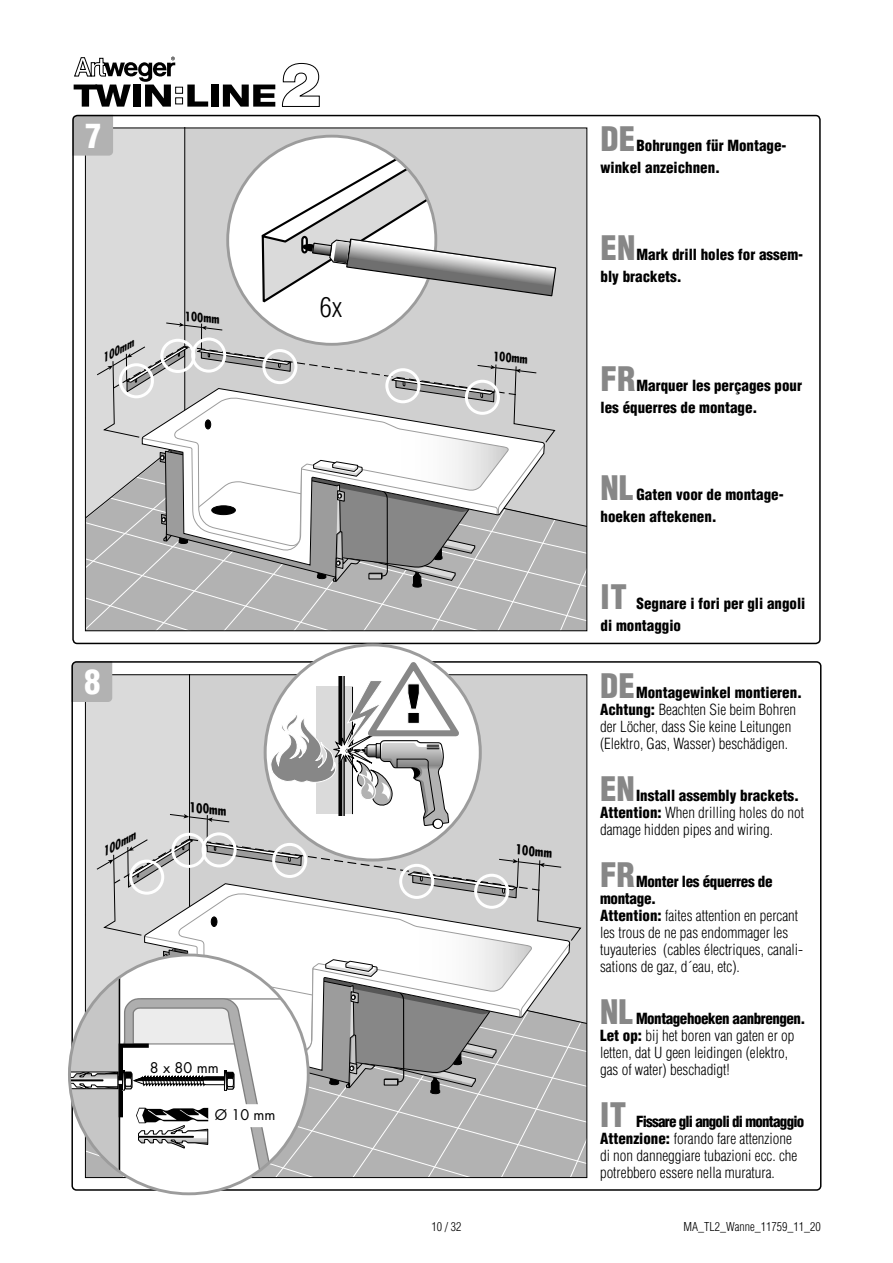
<style>
.page{position:relative;width:893px;height:1263px;background:#fff}
.page>*{position:absolute;margin:0;border:0;box-sizing:border-box;transform-origin:0 0}
.t1{font:900 condensed 33px "Helvetica LT Std";color:#fff}
.t2{font:300 condensed 27px "Helvetica LT Std";color:#000}
.t3{font:300 condensed 15px/17.1px "Helvetica LT Std";color:#000}
.t4{font:900 condensed 15px/21.8px "Helvetica LT Std";color:#000}
.t5{font:900 condensed 15px/17.1px "Helvetica LT Std";letter-spacing:-.02em;color:#000}
.t6{font:900 condensed 15px "Helvetica LT Std";letter-spacing:-.05em;color:#000}
.t7{font:900 condensed 15px "Helvetica LT Std";letter-spacing:-.03em;color:#000}
.t8{font:14.4px "Futura LT";color:#000}
.t9{font:700 condensed 13.35px "Futura LT";color:#000}
.t10{font:700 condensed 13.2px "Futura LT";color:#000}
.t11{font:700 condensed 12.6px "Futura LT";color:#000}
.t12{font:300 condensed 12px "Helvetica LT Std";color:#000}
.t13{font:italic 700 condensed 11.55px "Futura LT";color:#000;scale:1.18 1}
.t14{font:italic 700 condensed 10.95px "Futura LT";color:#000;scale:1.18 1}
.s1{font-size:33px;color:#878787}
.s2{font-weight:900}
</style>
<div class="page">
<div style="left:211px;top:85px;width:7px;height:22px;background:#000"></div>
<svg style="left:223px;top:85px;width:52px;height:22px"></svg>
<svg style="left:74px;top:57px;width:134px;height:50px"></svg>
<svg style="left:282px;top:63px;width:38px;height:44px"></svg>
<svg style="left:75px;top:118px;width:512px;height:513px"></svg>
<svg style="left:69px;top:654px;width:518px;height:540px"></svg>
<div style="left:432px;top:819px;width:9px;height:9px;border:2px solid #000;border-radius:50%"></div>
<div style="left:433px;top:819px;width:10px;height:9px;background:#fff;border-radius:50%"></div>
<div style="left:433px;top:819px;width:10px;height:10px;border:1px solid #000;border-radius:50%"></div>
<p class="t1" style="left:85px;top:115px;width:18px">7</p>
<p class="t14" style="left:98px;top:354px;width:32px;rotate:-30deg">100mm</p>
<p class="t11" style="left:186px;top:308px;width:36px;rotate:5deg">100mm</p>
<p class="t2" style="left:320px;top:291px;width:24px">6x</p>
<p class="t1" style="left:84px;top:661px;width:18px">8</p>
<p class="t13" style="left:98px;top:847px;width:33px;rotate:-30deg">100mm</p>
<p class="t10" style="left:191px;top:799px;width:38px;rotate:5deg">100mm</p>
<p class="t8" style="left:150px;top:1058px;width:70px">8 x 80 mm</p>
<p class="t8" style="left:215px;top:1105px;width:62px">Ø 10 mm</p>
<p class="t11" style="left:494px;top:348px;width:36px;rotate:5deg">100mm</p>
<p class="t9" style="left:517px;top:841px;width:38px;rotate:5deg">100mm</p>
<p class="t12" style="left:431px;top:1219px;width:31px">10 / 32</p>
<p class="t4" style="left:601px;top:135px;width:187px"><span class="s1">DE</span>Bohrungen für Montage&shy;winkel anzeichnen.</p>
<p class="t4" style="left:601px;top:244px;width:204px"><span class="s1">EN</span>Mark drill holes for assem&shy;bly brackets.</p>
<p class="t4" style="left:601px;top:375px;width:203px"><span class="s1">FR</span>Marquer les perçages pour les équerres de montage.</p>
<p class="t4" style="left:601px;top:484px;width:185px"><span class="s1">NL</span> Gaten voor de montage&shy;hoeken aftekenen.</p>
<p class="t4" style="left:601px;top:593px;width:206px"><span class="s1">IT</span> Segnare i fori per gli angoli di montaggio</p>
<p class="t4" style="left:600px;top:681px;width:204px"><span class="s1">DE</span>Montagewinkel montieren.</p>
<p class="t3" style="left:600px;top:701px;width:198px"><span class="s2">Achtung:</span> Beachten Sie beim Bohren der Löcher, dass Sie keine Leitungen (Elektro, Gas, Wasser) beschädigen.</p>
<p class="t4" style="left:600px;top:784px;width:201px"><span class="s1">EN</span>Install assembly brackets.</p>
<p class="t3" style="left:600px;top:804px;width:206px"><span class="s2">Attention:</span> When drilling holes do not damage hidden pipes and wiring.</p>
<p class="t5" style="left:600px;top:872px;width:174px"><span class="s1">FR</span>Monter les équerres de montage.</p>
<p class="t3" style="left:600px;top:907px;width:205px"><span class="s2">Attention:</span> faites attention en percant les trous de ne pas endommager les tuyauteries (cables électriques, canali&shy;sations de gaz, d´eau, etc).</p>
<p class="t7" style="left:600px;top:1009px;width:207px"><span class="s1">NL</span> Montagehoeken aanbrengen.</p>
<p class="t3" style="left:600px;top:1027px;width:196px"><span class="s2">Let op:</span> bij het boren van gaten er op letten, dat U geen leidingen (elektro, gas of water) beschadigt!</p>
<p class="t6" style="left:600px;top:1111px;width:206px"><span class="s1">IT</span> Fissare gli angoli di montaggio</p>
<p class="t3" style="left:600px;top:1129px;width:199px"><span class="s2">Attenzione:</span> forando fare attenzione di non danneggiare tubazioni ecc. che potrebbero essere nella muratura.</p>
<p class="t12" style="left:684px;top:1219px;width:139px">MA_TL2_Wanne_11759_11_20</p>
</div>
